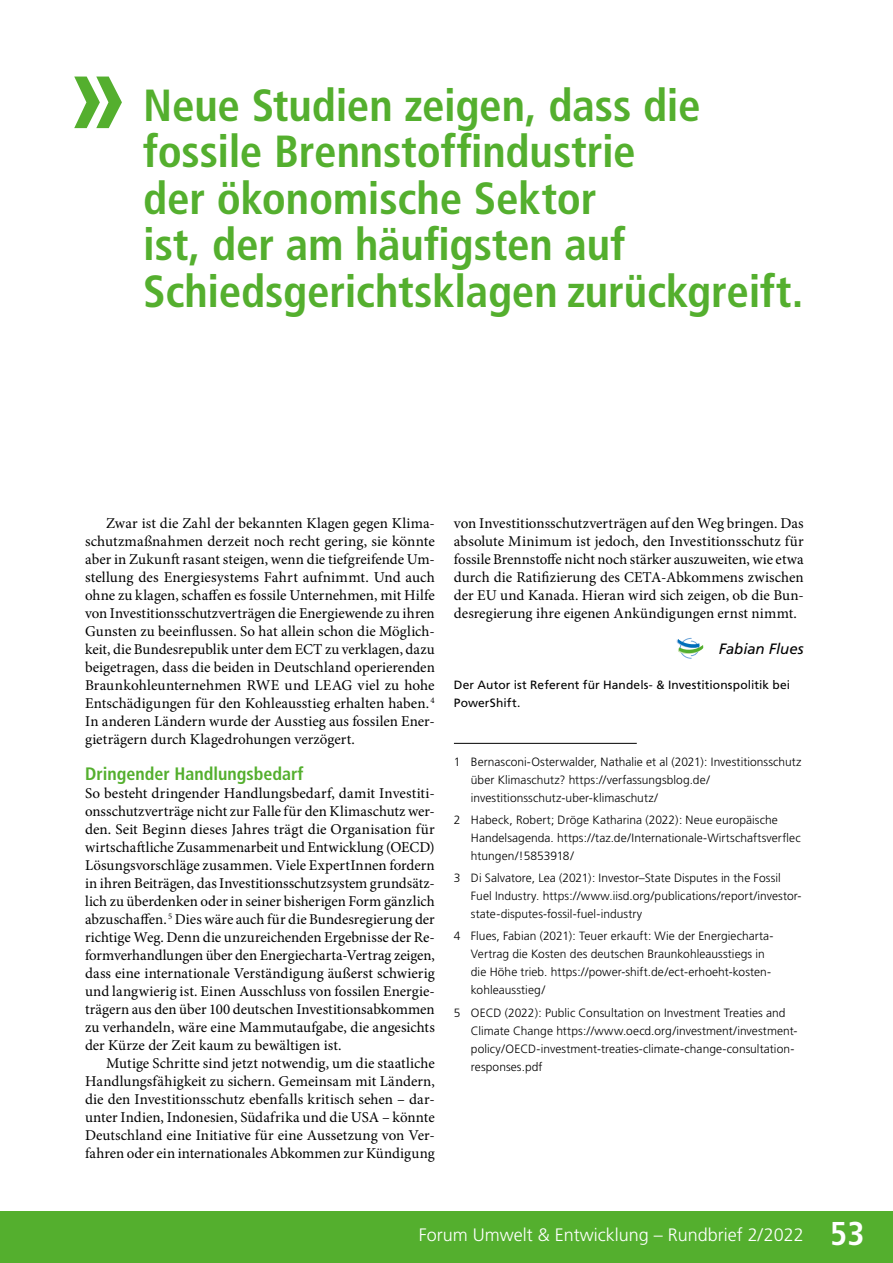
<style>
.page{position:relative;width:893px;height:1263px;background:#fff}
.page>*{position:absolute;margin:0;border:0;box-sizing:border-box;transform-origin:0 0}
.t1{font:700 condensed 45px/46.5px "Frutiger";letter-spacing:-.005em;color:#54af2e}
.t2{font:300 18px "Frutiger";color:#fff}
.t3{font:700 condensed 18px "Frutiger";color:#54af2e}
.t4{font:15px/18px "Minion Pro";color:#000;text-align:justify}
.t5{font:italic 15px "Frutiger";letter-spacing:-.01em;color:#000}
.t6{font:300 12px/18px "Frutiger";letter-spacing:.005em;color:#000}
.t7{font:12px/18px "Frutiger";letter-spacing:.01em;color:#000}
.s1{font-weight:700;font-stretch:condensed;font-size:33px}
</style>
<div class="page">
<svg style="left:677px;top:638px;width:26px;height:21px"></svg>
<svg style="left:74px;top:77px;width:48px;height:51px"></svg>
<hr style="left:454px;top:743px;width:183px;height:1px;background:#000">
<div style="left:0;top:1212px;width:893px;height:51px;background:#54af2e"></div>
<h1 class="t1" style="left:143px;top:82px;width:662px">Neue Studien zeigen, dass die fossile Brennstoffindustrie<br>der ökonomische Sektor<br>ist, der am häufigsten auf<br>Schiedsgerichtsklagen zurückgreift.</h1>
<p class="t4" style="left:85px;top:514px;width:351px;text-indent:21px">Zwar ist die Zahl der bekannten Klagen gegen Klima&shy;schutzmaßnahmen derzeit noch recht gering, sie könnte aber in Zukunft rasant steigen, wenn die tiefgreifende Um&shy;stellung des Energiesystems Fahrt aufnimmt. Und auch ohne zu klagen, schaffen es fossile Unternehmen, mit Hilfe von Investitionsschutzverträgen die Energiewende zu ihren Gunsten zu beeinflussen. So hat allein schon die Möglich&shy;keit, die Bundesrepublik unter dem ECT zu verklagen, dazu beigetragen, dass die beiden in Deutschland operierenden Braunkohleunternehmen RWE und LEAG viel zu hohe Entschädigungen für den Kohleausstieg erhalten haben. <sup>4<br></sup>In anderen Ländern wurde der Ausstieg aus fossilen Ener&shy;gieträgern durch Klagedrohungen verzögert.</p>
<p class="t3" style="left:85px;top:763px;width:220px">Dringender Handlungsbedarf</p>
<p class="t4" style="left:85px;top:784px;width:351px">So besteht dringender Handlungsbedarf, damit Investiti&shy;onsschutzverträge nicht zur Falle für den Klimaschutz wer&shy;den. Seit Beginn dieses Jahres trägt die Organisation für wirtschaftliche Zusammenarbeit und Entwicklung (OECD)<br>Lösungsvorschläge zusammen. Viele ExpertInnen fordern in ihren Beiträgen, das Investitionsschutzsystem grundsätz&shy;lich zu überdenken oder in seiner bisherigen Form gänzlich abzuschaffen. <sup>5</sup> Dies wäre auch für die Bundesregierung der richtige Weg. Denn die unzureichenden Ergebnisse der Re&shy;formverhandlungen über den Energiecharta-Vertrag zeigen, dass eine internationale Verständigung äußerst schwierig und langwierig ist. Einen Ausschluss von fossilen Energie&shy;trägern aus den über 100 deutschen Investitionsabkommen zu verhandeln, wäre eine Mammutaufgabe, die angesichts der Kürze der Zeit kaum zu bewältigen ist.</p>
<p class="t4" style="left:85px;top:1054px;width:351px;text-indent:21px">Mutige Schritte sind jetzt notwendig, um die staatliche Handlungsfähigkeit zu sichern. Gemeinsam mit Ländern, die den Investitionsschutz ebenfalls kritisch sehen – dar&shy;unter Indien, Indonesien, Südafrika und die USA – könnte Deutschland eine Initiative für eine Aussetzung von Ver&shy;fahren oder ein internationales Abkommen zur Kündigung</p>
<p class="t4" style="left:454px;top:514px;width:351px">von Investitionsschutzverträgen auf den Weg bringen. Das absolute Minimum ist jedoch, den Investitionsschutz für fossile Brennstoffe nicht noch stärker auszuweiten, wie etwa durch die Ratifizierung des CETA-Abkommens zwischen der EU und Kanada. Hieran wird sich zeigen, ob die Bun&shy;desregierung ihre eigenen Ankündigungen ernst nimmt.</p>
<p class="t5" style="left:719px;top:640px;width:86px">Fabian Flues</p>
<p class="t7" style="left:454px;top:675px;width:338px">Der Autor ist Referent für Handels- &amp; Investitionspolitik bei<br>PowerShift.</p>
<p class="t6" style="left:471px;top:753px;width:332px;text-indent:-17px">1 Bernasconi-Osterwalder, Nathalie et al (2021): Investitionsschutz über Klimaschutz? https://verfassungsblog.de/ investitionsschutz-uber-klimaschutz/</p>
<p class="t6" style="left:471px;top:811px;width:331px;text-indent:-17px">2 Habeck, Robert; Dröge Katharina (2022): Neue europäische<br>Handelsagenda. https://taz.de/Internationale-Wirtschaftsverflec htungen/!5853918/</p>
<p class="t6" style="left:471px;top:869px;width:332px;text-indent:-17px">3 Di Salvatore, Lea (2021): Investor–State Disputes in the Fossil<br>Fuel Industry. https://www.iisd.org/publications/report/investor&shy;state-disputes-fossil-fuel-industry</p>
<p class="t6" style="left:471px;top:927px;width:304px;text-indent:-17px">4 Flues, Fabian (2021): Teuer erkauft: Wie der Energiecharta-Vertrag die Kosten des deutschen Braunkohleausstiegs in die Höhe trieb. https://power-shift.de/ect-erhoeht-kosten&shy;kohleausstieg/</p>
<p class="t6" style="left:471px;top:1004px;width:328px;text-indent:-17px">5 OECD (2022): Public Consultation on Investment Treaties and Climate Change https://www.oecd.org/investment/investment&shy;policy/OECD-investment-treaties-climate-change-consultation&shy;responses.pdf</p>
<p class="t2" style="left:419px;top:1225px;width:447px">Forum Umwelt &amp; Entwicklung – Rundbrief 2/2022 <span class="s1">53</span></p>
</div>
